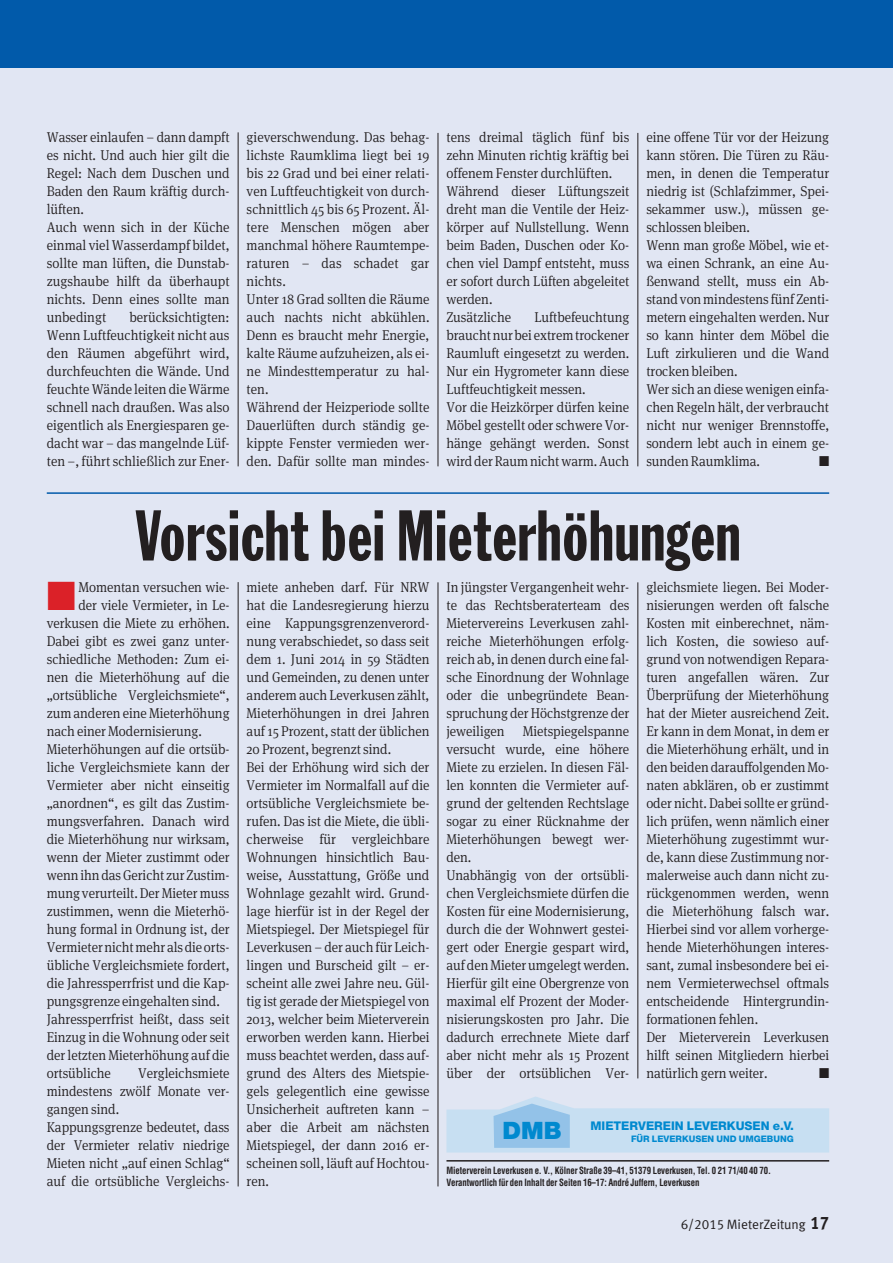
<style>
.page{position:relative;width:893px;height:1263px;background:#e1e6f3}
.page>*{position:absolute;margin:0;border:0;box-sizing:border-box;transform-origin:0 0}
.t1{font:70.5px "Franklin Gothic Extra Cond";letter-spacing:.01em;color:#231f20}
.t2{font:300 14.25px/18px "Meta Serif OT";letter-spacing:-.005em;color:#231f20;scale:.94 1}
.t3{font:14.25px "Zapf Dingbats";color:#231f20;scale:.94 1}
.t4{font:13.5px "VZ Meta LF";color:#231f20}
.t5{font:800 12px "Helvetica Neue";color:#0089cf}
.t6{font:700 condensed 9.75px/11.4px "Helvetica";letter-spacing:-.01em;color:#231f20;scale:.9 1}
.t7{font:800 9px "Helvetica Neue";color:#0089cf}
.s1{color:#db2128}
.s2{font-weight:900;font-size:24px}
.s3{font-weight:700;font-size:18px}
</style>
<div class="page">
<div style="left:0;top:0;width:893px;height:67px;background:#015aaa"></div>
<svg style="left:446px;top:1096px;width:383px;height:56px"></svg>
<hr style="left:446px;top:1160px;width:383px;height:1px;background:#231f20">
<hr style="left:238px;top:582px;width:1px;height:604px;background:#231f20">
<hr style="left:438px;top:582px;width:1px;height:604px;background:#231f20">
<hr style="left:638px;top:582px;width:1px;height:496px;background:#231f20">
<hr style="left:438px;top:133px;width:1px;height:333px;background:#231f20">
<hr style="left:238px;top:132px;width:1px;height:334px;background:#231f20">
<hr style="left:638px;top:133px;width:1px;height:333px;background:#231f20">
<hr style="left:47px;top:492px;width:782px;height:2px;background:#015aaa">
<p class="t2" style="left:47px;top:129px;width:196px">Wasser einlaufen – dann dampft es nicht. Und auch hier gilt die<br>Regel: Nach dem Duschen und<br>Baden den Raum kräftig durch&shy;lüften.<br>Auch wenn sich in der Küche einmal viel Wasserdampf bildet, sollte man lüften, die Dunstab&shy;zugshaube hilft da überhaupt nichts. Denn eines sollte man unbedingt</p>
<p class="t2" style="left:47px;top:309px;width:196px;text-align:justify;text-indent:83px">berücksichtigten:<br>Wenn Luftfeuchtigkeit nicht aus den Räumen abgeführt wird, durchfeuchten die Wände. Und feuchte Wände leiten die Wärme schnell nach draußen. Was also eigentlich als Energiesparen ge&shy;dacht war – das mangelnde Lüf&shy;ten –, führt schließlich zur Ener-</p>
<p class="t2" style="left:446px;top:129px;width:196px">tens dreimal täglich fünf bis zehn Minuten richtig kräftig bei offenem Fenster durchlüften.<br>Während dieser Lüftungszeit dreht man die Ventile der Heiz&shy;körper auf Nullstellung. Wenn beim Baden, Duschen oder Ko&shy;chen viel Dampf entsteht, muss er sofort durch Lüften abgeleitet werden.<br>Zusätzliche</p>
<p class="t2" style="left:247px;top:129px;width:196px">gieverschwendung. Das behag&shy;lichste Raumklima liegt bei 19 bis 22 Grad und bei einer relati&shy;ven Luftfeuchtigkeit von durch&shy;schnittlich 45 bis 65 Prozent. Äl&shy;tere Menschen mögen aber manchmal höhere Raumtempe&shy;raturen – das schadet gar nichts.<br>Unter 18 Grad sollten die Räume auch nachts nicht abkühlen.<br>Denn es braucht mehr Energie, kalte Räume aufzuheizen, als ei&shy;ne Mindesttemperatur zu hal&shy;ten.<br>Während der Heizperiode sollte<br>Dauerlüften durch ständig ge&shy;kippte Fenster vermieden wer&shy;den. Dafür sollte man mindes-</p>
<p class="t2" style="left:646px;top:129px;width:196px">eine offene Tür vor der Heizung kann stören. Die Türen zu Räu&shy;men, in denen die Temperatur niedrig ist (Schlafzimmer, Spei&shy;sekammer usw.), müssen ge&shy;schlossen bleiben.<br>Wenn man große Möbel, wie et&shy;wa einen Schrank, an eine Au&shy;ßenwand stellt, muss ein Ab&shy;stand von mindestens fünf Zenti&shy;metern eingehalten werden. Nur so kann hinter dem Möbel die<br>Luft zirkulieren und die Wand trocken bleiben.<br>Wer sich an diese wenigen einfa&shy;chen Regeln hält, der verbraucht nicht nur weniger Brennstoffe, sondern lebt auch in einem ge&shy;sunden Raumklima.</p>
<p class="t2" style="left:446px;top:309px;width:196px;text-indent:88px">Luftbefeuchtung brauchtnurbei extremtrockener<br>Raumluft eingesetzt zu werden.<br>Nur ein Hygrometer kann diese<br>Luftfeuchtigkeit messen.<br>Vor die Heizkörper dürfen keine<br>Möbel gestellt oder schwere Vor&shy;hänge gehängt werden. Sonst wirdderRaum nichtwarm.Auch</p>
<p class="t3" style="left:819px;top:453px;width:12px">■</p>
<h1 class="t1" style="left:135px;top:510px;width:607px">Vorsicht bei Mieterhöhungen</h1>
<p class="t2" style="left:47px;top:579px;width:196px"><span class="s1">■</span> Momentan versuchen wie-</p>
<p class="t2" style="left:78px;top:597px;width:162px">der viele Vermieter, in Le-</p>
<p class="t2" style="left:47px;top:615px;width:196px">verkusen die Miete zu erhöhen.</p>
<p class="t2" style="left:47px;top:633px;width:196px">Dabei gibt es zwei ganz unter-</p>
<p class="t2" style="left:47px;top:651px;width:196px">schiedliche Methoden: Zum ei-</p>
<p class="t2" style="left:47px;top:669px;width:196px">nen die Mieterhöhung auf die</p>
<p class="t2" style="left:47px;top:687px;width:196px">„ortsübliche Vergleichsmiete“,</p>
<p class="t2" style="left:47px;top:705px;width:196px">zum anderen eine Mieterhöhung</p>
<p class="t2" style="left:47px;top:723px;width:167px">nach einer Modernisierung.</p>
<p class="t2" style="left:47px;top:741px;width:196px">Mieterhöhungen auf die ortsüb-</p>
<p class="t2" style="left:47px;top:759px;width:196px">liche Vergleichsmiete kann der</p>
<p class="t2" style="left:47px;top:777px;width:196px">Vermieter aber nicht einseitig</p>
<p class="t2" style="left:47px;top:795px;width:196px">„anordnen“, es gilt das Zustim-</p>
<p class="t2" style="left:47px;top:813px;width:196px">mungsverfahren. Danach wird</p>
<p class="t2" style="left:47px;top:831px;width:196px">die Mieterhöhung nur wirksam,</p>
<p class="t2" style="left:47px;top:849px;width:196px">wenn der Mieter zustimmt oder</p>
<p class="t2" style="left:47px;top:867px;width:196px">wennihndasGericht zur Zustim-</p>
<p class="t2" style="left:47px;top:885px;width:196px">mung verurteilt.Der Mieter muss</p>
<p class="t2" style="left:47px;top:903px;width:196px">zustimmen, wenn die Mieterhö-</p>
<p class="t2" style="left:47px;top:921px;width:196px">hung formal in Ordnung ist, der</p>
<p class="t2" style="left:47px;top:939px;width:196px">Vermieternichtmehralsdieorts-</p>
<p class="t2" style="left:47px;top:957px;width:196px">übliche Vergleichsmiete fordert,</p>
<p class="t2" style="left:47px;top:975px;width:196px">die Jahressperrfrist und die Kap-</p>
<p class="t2" style="left:47px;top:993px;width:186px">pungsgrenze eingehalten sind.</p>
<p class="t2" style="left:47px;top:1011px;width:196px">Jahressperrfrist heißt, dass seit</p>
<p class="t2" style="left:47px;top:1029px;width:196px">Einzug in die Wohnung oder seit</p>
<p class="t2" style="left:47px;top:1047px;width:196px">der letzten Mieterhöhung auf die</p>
<p class="t2" style="left:47px;top:1065px;width:70px">ortsübliche</p>
<p class="t2" style="left:47px;top:1065px;width:196px;text-indent:91px">Vergleichsmiete mindestens zwölf Monate ver&shy;gangen sind.<br>Kappungsgrenze bedeutet, dass der Vermieter relativ niedrige<br>Mieten nicht „auf einen Schlag“ auf die ortsübliche Vergleichs-</p>
<p class="t2" style="left:247px;top:579px;width:196px">miete anheben darf. Für NRW hat die Landesregierung hierzu eine Kappungsgrenzenverord&shy;nung verabschiedet, so dass seit dem 1. Juni 2014 in 59 Städten und Gemeinden, zu denen unter anderem auch Leverkusen zählt,<br>Mieterhöhungen in drei Jahren auf 15 Prozent, statt der üblichen<br>20 Prozent, begrenzt sind.<br>Bei der Erhöhung wird sich der<br>Vermieter im Normalfall auf die ortsübliche Vergleichsmiete be&shy;rufen. Das ist die Miete, die übli&shy;cherweise für vergleichbare<br>Wohnungen hinsichtlich Bau&shy;weise, Ausstattung, Größe und<br>Wohnlage gezahlt wird. Grund&shy;lage hierfür ist in der Regel der<br>Mietspiegel. Der Mietspiegel für<br>Leverkusen – der auch für Leich&shy;lingen und Burscheid gilt – er&shy;scheint alle zwei Jahre neu. Gül&shy;tig ist gerade der Mietspiegel von<br>2013, welcher beim Mieterverein erworben werden kann. Hierbei muss beachtet werden, dass auf&shy;grund des Alters des Mietspie&shy;gels gelegentlich eine gewisse<br>Unsicherheit auftreten kann – aber die Arbeit am nächsten<br>Mietspiegel, der dann 2016 er&shy;scheinen soll, läuft auf Hochtou&shy;ren.</p>
<p class="t2" style="left:446px;top:579px;width:196px;text-align:justify">In jüngster Vergangenheit wehr&shy;te das Rechtsberaterteam des Mietervereins Leverkusen zahl&shy;reiche Mieterhöhungen erfolg&shy;reich ab, in denen durch eine fal&shy;sche Einordnung der Wohnlage oder die unbegründete Bean&shy;spruchung der Höchstgrenze der jeweiligen</p>
<p class="t2" style="left:446px;top:723px;width:196px;text-indent:76px">Mietspiegelspanne versucht wurde, eine höhere<br>Miete zu erzielen. In diesen Fäl&shy;len konnten die Vermieter auf&shy;grund der geltenden Rechtslage sogar zu einer Rücknahme der<br>Mieterhöhungen bewegt wer&shy;den.<br>Unabhängig von der ortsübli&shy;chen Vergleichsmiete dürfen die<br>Kosten für eine Modernisierung, durch die der Wohnwert gestei&shy;gert oder Energie gespart wird, auf den Mieterumgelegtwerden.<br>Hierfür gilt eine Obergrenze von maximal elf Prozent der Moder&shy;nisierungskosten pro Jahr. Die dadurch errechnete Miete darf aber nicht mehr als 15 Prozent über der ortsüblichen Ver-</p>
<p class="t2" style="left:646px;top:579px;width:196px">gleichsmiete liegen. Bei Moder&shy;nisierungen werden oft falsche<br>Kosten mit einberechnet, näm&shy;lich Kosten, die sowieso auf&shy;grund von notwendigen Repara&shy;turen angefallen wären. Zur<br>Überprüfung der Mieterhöhung hat der Mieter ausreichend Zeit.<br>Er kann in dem Monat, in dem er die Mieterhöhung erhält, und in den beiden darauffolgenden Mo&shy;naten abklären, ob er zustimmt oder nicht. Dabei sollte er gründ&shy;lich prüfen, wenn nämlich einer<br>Mieterhöhung zugestimmt wur&shy;de, kann diese Zustimmung nor&shy;malerweise auch dann nicht zu&shy;rückgenommen werden, wenn die Mieterhöhung falsch war.<br>Hierbei sind vor allem vorherge&shy;hende Mieterhöhungen interes&shy;sant, zumal insbesondere bei ei&shy;nem Vermieterwechsel oftmals entscheidende Hintergrundin&shy;formationen fehlen.<br>Der Mieterverein Leverkusen hilft seinen Mitgliedern hierbei natürlich gern weiter.</p>
<p class="t3" style="left:819px;top:1065px;width:12px">■</p>
<p class="t5" style="left:502px;top:1121px;width:293px"><span class="s2">DMB</span> MIETERVEREIN LEVERKUSEN e.V.</p>
<p class="t7" style="left:631px;top:1136px;width:164px">FÜR LEVERKUSEN UND UMGEBUNG</p>
<p class="t6" style="left:446px;top:1165px;width:362px">Mieterverein Leverkusen e. V., Kölner Straße 39–41, 51379 Leverkusen, Tel. 0 21 71/40 40 70.<br>Verantwortlich für den Inhalt der Seiten 16–17: André Juffern, Leverkusen</p>
<p class="t4" style="left:681px;top:1216px;width:150px">6/2015 MieterZeitung <span class="s3">17</span></p>
</div>
